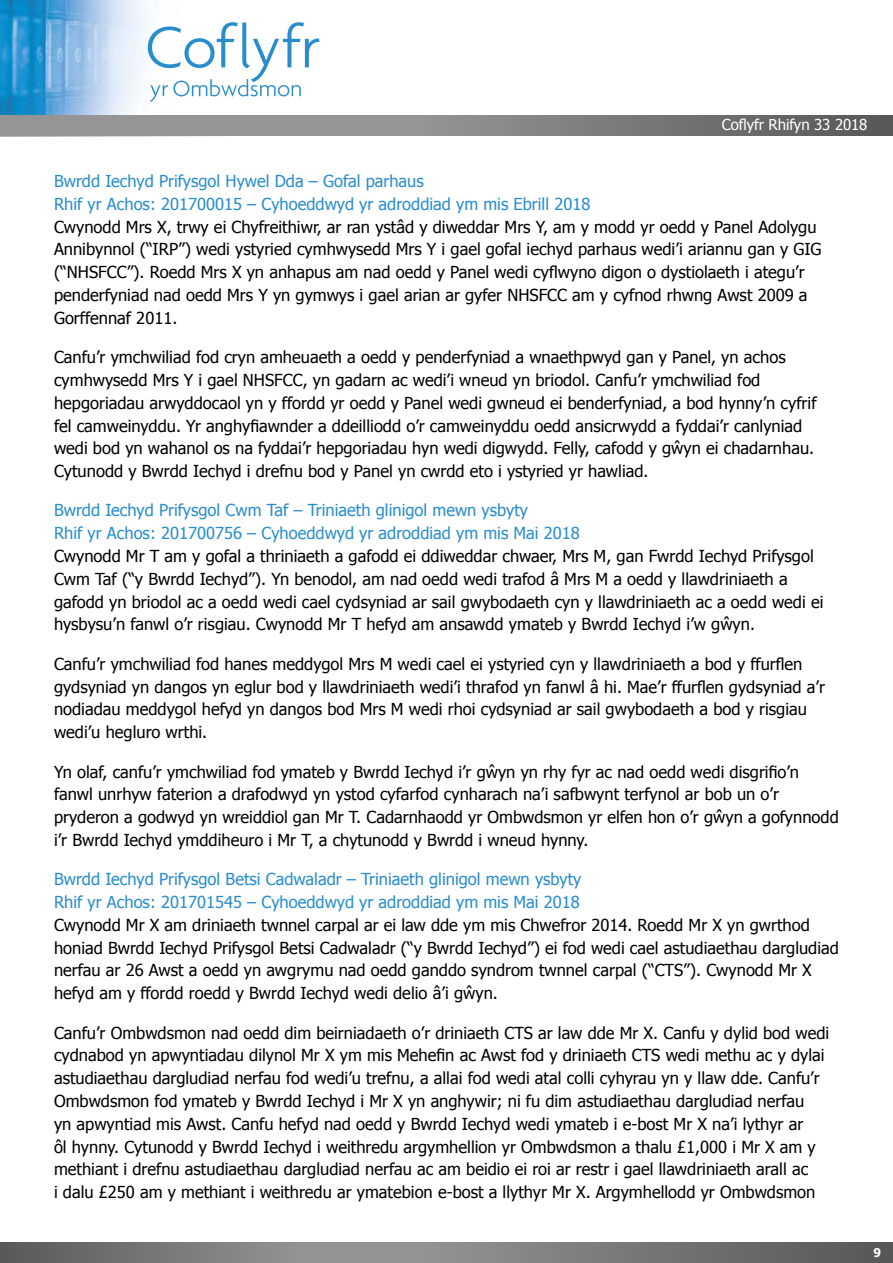
<style>
.page{position:relative;width:893px;height:1263px;background:#fff}
.page>*{position:absolute;margin:0;border:0;box-sizing:border-box;transform-origin:0 0}
.t1{font:16.5px/22.8px "Tahoma";color:#000}
.t2{font:16.5px/22.8px "Tahoma";color:#298dcd}
.t3{font:15px "Tahoma";letter-spacing:-.005em;color:#fff}
.t4{font:700 12px "Tahoma";color:#fff}
</style>
<div class="page">
<svg style="left:0;top:1242px;width:893px;height:21px;background:#7a7979"></svg>
<img style="left:0;top:0;width:148px;height:115px">
<svg style="left:0;top:136px;width:205px;height:1px"></svg>
<svg style="left:0;top:115px;width:893px;height:21px;background:#858484"></svg>
<svg style="left:148px;top:22px;width:172px;height:80px"></svg>
<p class="t3" style="left:722px;top:115px;width:147px">Coflyfr Rhifyn 33 2018</p>
<p class="t2" style="left:54px;top:169px;width:538px">Bwrdd Iechyd Prifysgol Hywel Dda – Gofal parhaus<br>Rhif yr Achos: 201700015 – Cyhoeddwyd yr adroddiad ym mis Ebrill 2018</p>
<p class="t1" style="left:54px;top:214px;width:769px">Cwynodd Mrs X, trwy ei Chyfreithiwr, ar ran ystâd y diweddar Mrs Y, am y modd yr oedd y Panel Adolygu Annibynnol (“IRP”) wedi ystyried cymhwysedd Mrs Y i gael gofal iechyd parhaus wedi’i ariannu gan y GIG (“NHSFCC”). Roedd Mrs X yn anhapus am nad oedd y Panel wedi cyflwyno digon o dystiolaeth i ategu’r penderfyniad nad oedd Mrs Y yn gymwys i gael arian ar gyfer NHSFCC am y cyfnod rhwng Awst 2009 a Gorffennaf 2011.</p>
<p class="t1" style="left:54px;top:345px;width:764px">Canfu’r ymchwiliad fod cryn amheuaeth a oedd y penderfyniad a wnaethpwyd gan y Panel, yn achos cymhwysedd Mrs Y i gael NHSFCC, yn gadarn ac wedi’i wneud yn briodol. Canfu’r ymchwiliad fod hepgoriadau arwyddocaol yn y ffordd yr oedd y Panel wedi gwneud ei benderfyniad, a bod hynny’n cyfrif fel camweinyddu. Yr anghyfiawnder a ddeilliodd o’r camweinyddu oedd ansicrwydd a fyddai’r canlyniad wedi bod yn wahanol os na fyddai’r hepgoriadau hyn wedi digwydd. Felly, cafodd y gŵyn ei chadarnhau.<br>Cytunodd y Bwrdd Iechyd i drefnu bod y Panel yn cwrdd eto i ystyried yr hawliad.</p>
<p class="t2" style="left:54px;top:498px;width:527px">Bwrdd Iechyd Prifysgol Cwm Taf – Triniaeth glinigol mewn ysbyty<br>Rhif yr Achos: 201700756 – Cyhoeddwyd yr adroddiad ym mis Mai 2018</p>
<p class="t1" style="left:54px;top:544px;width:771px">Cwynodd Mr T am y gofal a thriniaeth a gafodd ei ddiweddar chwaer, Mrs M, gan Fwrdd Iechyd Prifysgol Cwm Taf (“y Bwrdd Iechyd”). Yn benodol, am nad oedd wedi trafod â Mrs M a oedd y llawdriniaeth a gafodd yn briodol ac a oedd wedi cael cydsyniad ar sail gwybodaeth cyn y llawdriniaeth ac a oedd wedi ei hysbysu’n fanwl o’r risgiau. Cwynodd Mr T hefyd am ansawdd ymateb y Bwrdd Iechyd i’w gŵyn.</p>
<p class="t1" style="left:54px;top:652px;width:772px">Canfu’r ymchwiliad fod hanes meddygol Mrs M wedi cael ei ystyried cyn y llawdriniaeth a bod y ffurflen gydsyniad yn dangos yn eglur bod y llawdriniaeth wedi’i thrafod yn fanwl â hi. Mae’r ffurflen gydsyniad a’r nodiadau meddygol hefyd yn dangos bod Mrs M wedi rhoi cydsyniad ar sail gwybodaeth a bod y risgiau wedi’u hegluro wrthi.</p>
<p class="t1" style="left:54px;top:759px;width:786px">Yn olaf, canfu’r ymchwiliad fod ymateb y Bwrdd Iechyd i’r gŵyn yn rhy fyr ac nad oedd wedi disgrifio’n fanwl unrhyw faterion a drafodwyd yn ystod cyfarfod cynharach na’i safbwynt terfynol ar bob un o’r pryderon a godwyd yn wreiddiol gan Mr T. Cadarnhaodd yr Ombwdsmon yr elfen hon o’r gŵyn a gofynnodd i’r Bwrdd Iechyd ymddiheuro i Mr T, a chytunodd y Bwrdd i wneud hynny.</p>
<p class="t2" style="left:54px;top:867px;width:529px">Bwrdd Iechyd Prifysgol Betsi Cadwaladr – Triniaeth glinigol mewn ysbyty<br>Rhif yr Achos: 201701545 – Cyhoeddwyd yr adroddiad ym mis Mai 2018</p>
<p class="t1" style="left:54px;top:913px;width:786px">Cwynodd Mr X am driniaeth twnnel carpal ar ei law dde ym mis Chwefror 2014. Roedd Mr X yn gwrthod honiad Bwrdd Iechyd Prifysgol Betsi Cadwaladr (“y Bwrdd Iechyd”) ei fod wedi cael astudiaethau dargludiad nerfau ar 26 Awst a oedd yn awgrymu nad oedd ganddo syndrom twnnel carpal (“CTS”). Cwynodd Mr X hefyd am y ffordd roedd y Bwrdd Iechyd wedi delio â’i gŵyn.</p>
<p class="t1" style="left:54px;top:1020px;width:777px">Canfu’r Ombwdsmon nad oedd dim beirniadaeth o’r driniaeth CTS ar law dde Mr X. Canfu y dylid bod wedi cydnabod yn apwyntiadau dilynol Mr X ym mis Mehefin ac Awst fod y driniaeth CTS wedi methu ac y dylai astudiaethau dargludiad nerfau fod wedi’u trefnu, a allai fod wedi atal colli cyhyrau yn y llaw dde. Canfu’r Ombwdsmon fod ymateb y Bwrdd Iechyd i Mr X yn anghywir; ni fu dim astudiaethau dargludiad nerfau<br>yn apwyntiad mis Awst. Canfu hefyd nad oedd y Bwrdd Iechyd wedi ymateb i e-bost Mr X na’i lythyr ar<br>ôl hynny. Cytunodd y Bwrdd Iechyd i weithredu argymhellion yr Ombwdsmon a thalu £1,000 i Mr X am y methiant i drefnu astudiaethau dargludiad nerfau ac am beidio ei roi ar restr i gael llawdriniaeth arall ac<br>i dalu £250 am y methiant i weithredu ar ymatebion e-bost a llythyr Mr X. Argymhellodd yr Ombwdsmon</p>
<p class="t4" style="left:873px;top:1244px;width:9px">9</p>
</div>
